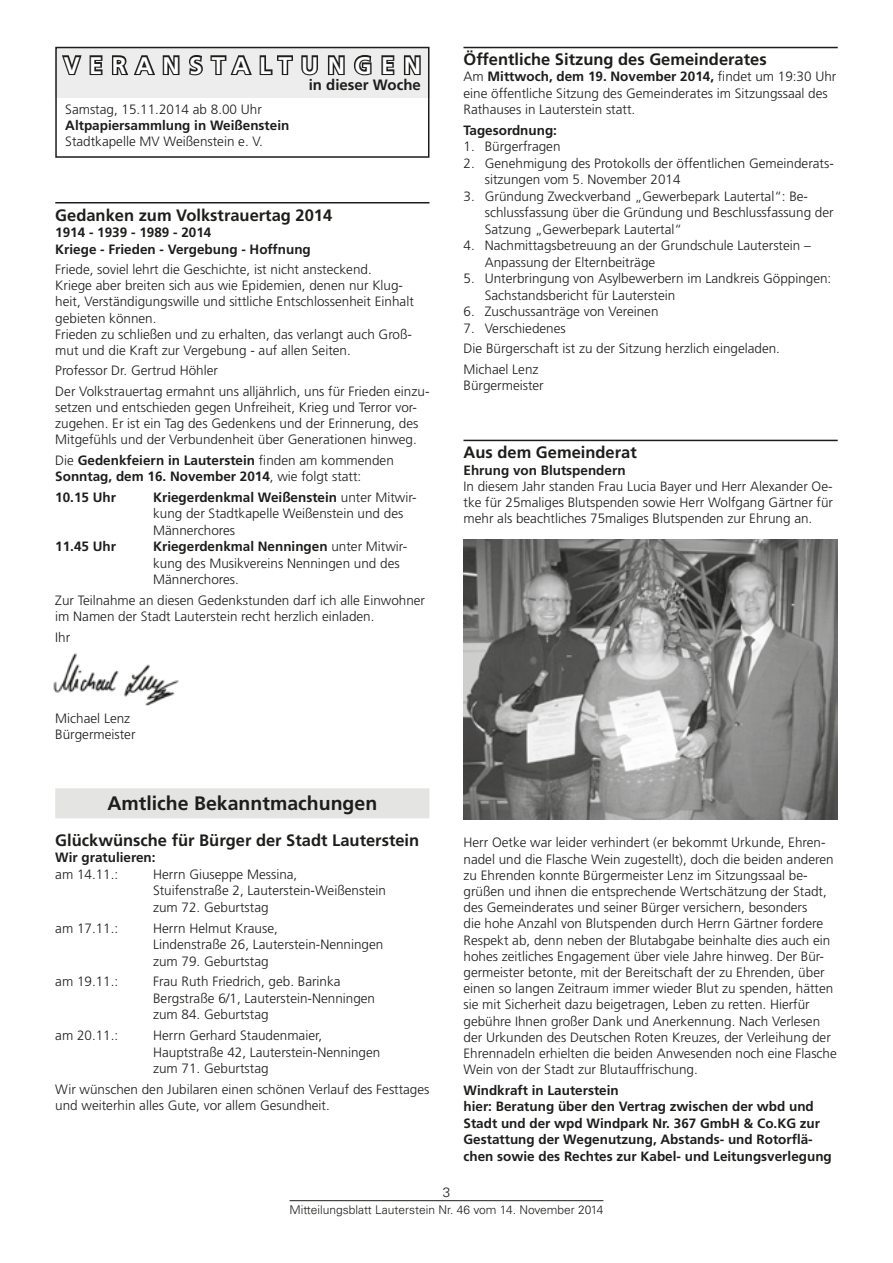
<style>
.page{position:relative;width:893px;height:1263px;background:#fff}
.page>*{position:absolute;margin:0;border:0;box-sizing:border-box;transform-origin:0 0}
.t1{font:700 24px "Frutiger";letter-spacing:.39em;color:#fff}
.t2{font:700 19.5px "Frutiger";color:#1d1d1b}
.t3{font:700 16.5px "Frutiger";color:#1d1d1b}
.t4{font:700 15px "Frutiger";color:#1d1d1b}
.t5{font:300 13.5px/16.2px "Frutiger";color:#1d1d1b}
.t6{font:700 13.5px/16.5px "Frutiger";color:#1d1d1b}
.t7{font:300 13.5px "Univers";color:#1d1d1b}
.t8{font:300 12px "Univers";color:#1d1d1b}
.s1{font-weight:300}
.s2{font-weight:700}
</style>
<div class="page">
<hr style="left:290px;top:1200px;width:313px;height:1px;background:#1d1d1b">
<div style="left:55px;top:47px;width:374px;height:50px;background:#ededed"></div>
<svg style="left:62px;top:55px;width:41px;height:20px"></svg>
<svg style="left:110px;top:46px;width:71px;height:29px"></svg>
<svg style="left:187px;top:46px;width:107px;height:30px"></svg>
<svg style="left:301px;top:55px;width:17px;height:21px"></svg>
<svg style="left:327px;top:55px;width:18px;height:20px"></svg>
<svg style="left:354px;top:55px;width:18px;height:21px"></svg>
<svg style="left:381px;top:55px;width:14px;height:20px"></svg>
<svg style="left:403px;top:55px;width:18px;height:20px"></svg>
<div style="left:55px;top:47px;width:374px;height:111px;border:2px solid #1d1d1b"></div>
<hr style="left:55px;top:202px;width:374px;height:1px;background:#1d1d1b">
<div style="left:55px;top:788px;width:374px;height:30px;background:#e4e4e3"></div>
<img style="left:53px;top:653px;width:126px;height:53px">
<hr style="left:463px;top:47px;width:375px;height:1px;background:#1d1d1b">
<hr style="left:463px;top:440px;width:375px;height:1px;background:#1d1d1b">
<img style="left:463px;top:539px;width:375px;height:281px">
<h1 class="t1" style="left:64px;top:51px;width:359px">VERANSTALTUNGEN</h1>
<p class="t4" style="left:309px;top:76px;width:114px">in dieser Woche</p>
<p class="t5" style="left:65px;top:101px;width:198px">Samstag, 15.11.2014 ab 8.00 Uhr</p>
<p class="t6" style="left:65px;top:117px;width:226px">Altpapiersammlung in Weißenstein</p>
<p class="t5" style="left:65px;top:134px;width:199px">Stadtkapelle MV Weißenstein e. V.</p>
<p class="t3" style="left:55px;top:205px;width:278px">Gedanken zum Volkstrauertag 2014</p>
<p class="t6" style="left:55px;top:224px;width:257px">1914 - 1939 - 1989 - 2014<br>Kriege - Frieden - Vergebung - Hoffnung</p>
<p class="t5" style="left:55px;top:261px;width:360px">Friede, soviel lehrt die Geschichte, ist nicht ansteckend.<br>Kriege aber breiten sich aus wie Epidemien, denen nur Klug&shy;heit, Verständigungswille und sittliche Entschlossenheit Einhalt gebieten können.<br>Frieden zu schließen und zu erhalten, das verlangt auch Groß&shy;mut und die Kraft zur Vergebung - auf allen Seiten.</p>
<p class="t5" style="left:55px;top:361px;width:376px;line-height:20.4px">Professor Dr. Gertrud Höhler<br>Der Volkstrauertag ermahnt uns alljährlich, uns für Frieden einzu-</p>
<p class="t5" style="left:55px;top:399px;width:365px;text-align:justify">setzen und entschieden gegen Unfreiheit, Krieg und Terror vor&shy;zugehen. Er ist ein Tag des Gedenkens und der Erinnerung, des Mitgefühls und der Verbundenheit über Generationen hinweg.</p>
<p class="t6" style="left:55px;top:452px;width:340px"><span class="s1">Die</span> Gedenkfeiern in Lauterstein <span class="s1">finden am kommenden<br></span>Sonntag, dem 16. November 2014<span class="s1">, wie folgt statt:</span></p>
<p class="t6" style="left:55px;top:489px;width:62px">10.15 Uhr</p>
<p class="t5" style="left:153px;top:489px;width:265px"><span class="s2">Kriegerdenkmal Weißenstein</span> unter Mitwir&shy;kung der Stadtkapelle Weißenstein und des<br>Männerchores</p>
<p class="t6" style="left:55px;top:538px;width:62px">11.45 Uhr</p>
<p class="t5" style="left:153px;top:539px;width:256px"><span class="s2">Kriegerdenkmal Nenningen</span> unter Mitwir&shy;kung des Musikvereins Nenningen und des<br>Männerchores.</p>
<p class="t5" style="left:55px;top:592px;width:371px">Zur Teilnahme an diesen Gedenkstunden darf ich alle Einwohner im Namen der Stadt Lauterstein recht herzlich einladen.</p>
<p class="t5" style="left:55px;top:629px;width:16px">Ihr</p>
<p class="t5" style="left:55px;top:710px;width:82px">Michael Lenz<br>Bürgermeister</p>
<h2 class="t2" style="left:107px;top:792px;width:271px">Amtliche Bekanntmachungen</h2>
<p class="t3" style="left:55px;top:830px;width:365px">Glückwünsche für Bürger der Stadt Lauterstein</p>
<p class="t6" style="left:55px;top:849px;width:102px">Wir gratulieren:</p>
<p class="t5" style="left:55px;top:866px;width:65px">am 14.11.:</p>
<p class="t5" style="left:153px;top:866px;width:235px">Herrn Giuseppe Messina,<br>Stuifenstraße 2, Lauterstein-Weißenstein zum 72. Geburtstag</p>
<p class="t5" style="left:55px;top:920px;width:65px">am 17.11.:</p>
<p class="t5" style="left:153px;top:920px;width:232px">Herrn Helmut Krause,<br>Lindenstraße 26, Lauterstein-Nenningen zum 79. Geburtstag</p>
<p class="t5" style="left:55px;top:974px;width:65px">am 19.11.:</p>
<p class="t5" style="left:153px;top:974px;width:224px">Frau Ruth Friedrich, geb. Barinka<br>Bergstraße 6/1, Lauterstein-Nenningen zum 84. Geburtstag</p>
<p class="t5" style="left:55px;top:1027px;width:65px">am 20.11.:</p>
<p class="t5" style="left:153px;top:1027px;width:229px">Herrn Gerhard Staudenmaier,<br>Hauptstraße 42, Lauterstein-Nenningen zum 71. Geburtstag</p>
<p class="t5" style="left:55px;top:1081px;width:376px">Wir wünschen den Jubilaren einen schönen Verlauf des Festtages und weiterhin alles Gute, vor allem Gesundheit.</p>
<p class="t3" style="left:463px;top:50px;width:305px">Öffentliche Sitzung des Gemeinderates</p>
<p class="t5" style="left:463px;top:69px;width:374px">Am <span class="s2">Mittwoch, dem 19. November 2014,</span> findet um 19:30 Uhr eine öffentliche Sitzung des Gemeinderates im Sitzungssaal des<br>Rathauses in Lauterstein statt.</p>
<p class="t6" style="left:463px;top:122px;width:95px">Tagesordnung:</p>
<p class="t5" style="left:463px;top:139px;width:99px">1. Bürgerfragen</p>
<p class="t5" style="left:485px;top:155px;width:351px;text-indent:-21px">2. Genehmigung des Protokolls der öffentlichen Gemeinderats&shy;sitzungen vom 5. November 2014</p>
<p class="t5" style="left:485px;top:188px;width:350px;text-indent:-21px">3. Gründung Zweckverband „Gewerbepark Lautertal“: Be&shy;schlussfassung über die Gründung und Beschlussfassung der<br>Satzung „Gewerbepark Lautertal“</p>
<p class="t5" style="left:485px;top:237px;width:328px;text-indent:-21px">4. Nachmittagsbetreuung an der Grundschule Lauterstein –<br>Anpassung der Elternbeiträge</p>
<p class="t5" style="left:485px;top:270px;width:348px;text-indent:-21px">5. Unterbringung von Asylbewerbern im Landkreis Göppingen:<br>Sachstandsbericht für Lauterstein</p>
<p class="t5" style="left:463px;top:304px;width:197px">6. Zuschussanträge von Vereinen</p>
<p class="t5" style="left:463px;top:318px;width:318px;line-height:20.4px">7. Verschiedenes<br>Die Bürgerschaft ist zu der Sitzung herzlich eingeladen.<br>Michael Lenz</p>
<p class="t5" style="left:463px;top:377px;width:82px">Bürgermeister</p>
<p class="t3" style="left:463px;top:443px;width:175px">Aus dem Gemeinderat</p>
<p class="t6" style="left:463px;top:462px;width:164px">Ehrung von Blutspendern</p>
<p class="t5" style="left:463px;top:478px;width:371px;text-align:justify">In diesem Jahr standen Frau Lucia Bayer und Herr Alexander Oe&shy;tke für 25maliges Blutspenden sowie Herr Wolfgang Gärtner für mehr als beachtliches 75maliges Blutspenden zur Ehrung an.</p>
<p class="t5" style="left:463px;top:835px;width:375px">Herr Oetke war leider verhindert (er bekommt Urkunde, Ehren&shy;nadel und die Flasche Wein zugestellt), doch die beiden anderen zu Ehrenden konnte Bürgermeister Lenz im Sitzungssaal be&shy;grüßen und ihnen die entsprechende Wertschätzung der Stadt, des Gemeinderates und seiner Bürger versichern, besonders<br>die hohe Anzahl von Blutspenden durch Herrn Gärtner fordere Respekt ab, denn neben der Blutabgabe beinhalte dies auch ein hohes zeitliches Engagement über viele Jahre hinweg. Der Bür&shy;germeister betonte, mit der Bereitschaft der zu Ehrenden, über einen so langen Zeitraum immer wieder Blut zu spenden, hätten sie mit Sicherheit dazu beigetragen, Leben zu retten. Hierfür gebühre Ihnen großer Dank und Anerkennung. Nach Verlesen der Urkunden des Deutschen Roten Kreuzes, der Verleihung der Ehrennadeln erhielten die beiden Anwesenden noch eine Flasche Wein von der Stadt zur Blutauffrischung.</p>
<p class="t6" style="left:463px;top:1082px;width:370px">Windkraft in Lauterstein<br>hier: Beratung über den Vertrag zwischen der wbd und Stadt und der wpd Windpark Nr. 367 GmbH &amp; Co.KG zur Gestattung der Wegenutzung, Abstands- und Rotorflä&shy;chen sowie des Rechtes zur Kabel- und Leitungsverlegung</p>
<p class="t7" style="left:443px;top:1184px;width:9px">3</p>
<p class="t8" style="left:290px;top:1202px;width:315px">Mitteilungsblatt Lauterstein Nr. 46 vom 14. November 2014</p>
</div>
